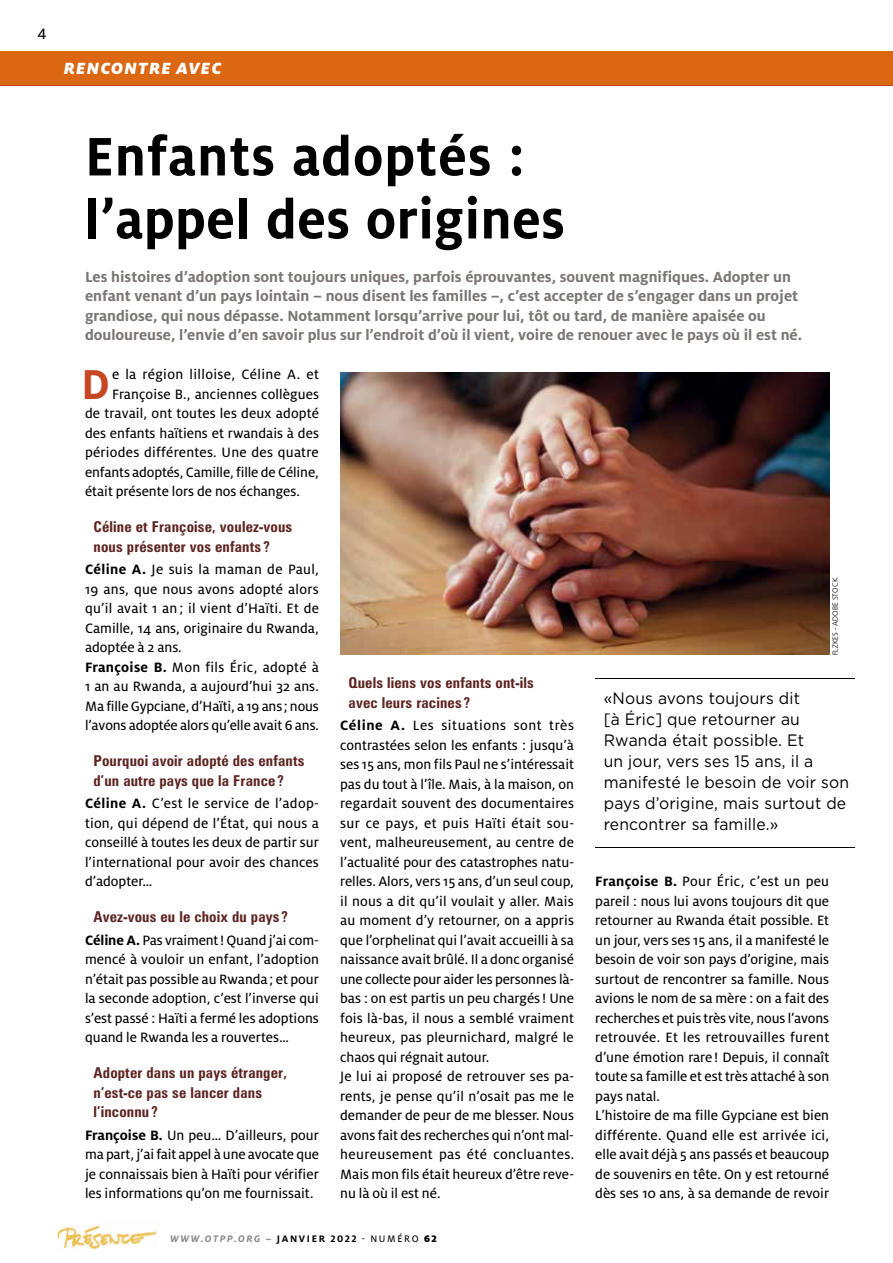
<style>
.page{position:relative;width:893px;height:1263px;background:#fff}
.page>*{position:absolute;margin:0;border:0;box-sizing:border-box;transform-origin:0 0}
.t1{font:700 60px/63px "Milo OT";letter-spacing:.01em;color:#000;scale:.94 1}
.t2{font:700 46.35px "Milo OT";color:#c54623;scale:.95 1}
.t3{font:italic 900 18px "Milo OT";letter-spacing:.07em;color:#fff}
.t4{font:16.5px/21px "Gotham";letter-spacing:.01em;color:#000;scale:.95 1}
.t5{font:16.5px "Milo OT Text";color:#000}
.t6{font:700 16.2px/19.5px "Milo OT";color:#7b7573}
.t7{font:15px/19.5px "Milo OT Text";color:#000}
.t8{font:700 condensed 15px/19.5px "Zurich BT";letter-spacing:.01em;color:#5c2421}
.t9{font:15px "Milo OT Text";letter-spacing:.025em;color:#000}
.t10{font:italic 700 10.5px "Milo OT";letter-spacing:.16em;color:#87888a}
.t11{font:300 7.5px "Frutiger";color:#000}
.s1{font-family:"Milo OT";font-weight:700}
.s2{font-style:normal;color:#000}
.s3{font-family:"Milo OT Text";font-weight:400;font-style:normal;color:#000}
.s4{font-weight:900;font-style:normal;color:#000}
</style>
<div class="page">
<hr style="left:595px;top:678px;width:260px;height:1px;background:#000">
<hr style="left:595px;top:847px;width:260px;height:1px;background:#000">
<img style="left:340px;top:372px;width:489px;height:283px">
<img style="left:57px;top:1225px;width:100px;height:25px">
<div style="left:0;top:51px;width:893px;height:34px;background:#dc6712"></div>
<hr style="left:0;top:85px;width:893px;height:1px;background:#c54623">
<p class="t5" style="left:38px;top:24px;width:11px">4</p>
<p class="t3" style="left:64px;top:58px;width:159px">RENCONTRE AVEC</p>
<h1 class="t1" style="left:85px;top:125px;width:512px">Enfants adoptés : l’appel des origines</h1>
<p class="t6" style="left:85px;top:267px;width:719px">Les histoires d’adoption sont toujours uniques, parfois éprouvantes, souvent magnifiques. Adopter un enfant venant d’un pays lointain – nous disent les familles –, c’est accepter de s’engager dans un projet grandiose, qui nous dépasse. Notamment lorsqu’arrive pour lui, tôt ou tard, de manière apaisée ou douloureuse, l’envie d’en savoir plus sur l’endroit d’où il vient, voire de renouer avec le pays où il est né.</p>
<h2 class="t2" style="left:82px;top:358px;width:31px">D</h2>
<p class="t9" style="left:112px;top:366px;width:208px">e la région lilloise, Céline A. et</p>
<p class="t7" style="left:112px;top:384px;width:208px">Françoise B., anciennes collègues</p>
<p class="t7" style="left:85px;top:404px;width:235px">de travail, ont toutes les deux adopté</p>
<p class="t7" style="left:85px;top:423px;width:235px">des enfants haïtiens et rwandais à des</p>
<p class="t7" style="left:85px;top:443px;width:235px">périodes différentes. Une des quatre</p>
<p class="t7" style="left:85px;top:462px;width:235px">enfants adoptés, Camille, fille de Céline,</p>
<p class="t7" style="left:85px;top:482px;width:216px">était présente lors de nos échanges.</p>
<p class="t8" style="left:94px;top:517px;width:200px">Céline et Françoise, voulez-vous nous présenter vos enfants ?</p>
<p class="t7" style="left:85px;top:560px;width:235px"><span class="s1">Céline A.</span> Je suis la maman de Paul, 19 ans, que nous avons adopté alors qu’il avait 1 an ; il vient d’Haïti. Et de Camille, 14 ans, originaire du Rwanda, adoptée à 2 ans.<br><span class="s1">Françoise B.</span> Mon fils Éric, adopté à 1 an au Rwanda, a aujourd’hui 32 ans.<br>Ma fille Gypciane, d’Haïti, a 19 ans; nous l’avons adoptée alors qu’elle avait 6 ans.</p>
<p class="t8" style="left:94px;top:751px;width:212px">Pourquoi avoir adopté des enfants d’un autre pays que la France ?</p>
<p class="t7" style="left:85px;top:794px;width:235px;text-align:justify"><span class="s1">Céline A.</span> C’est le service de l’adop&shy;tion, qui dépend de l’État, qui nous a conseillé à toutes les deux de partir sur l’international pour avoir des chances d’adopter…</p>
<p class="t8" style="left:94px;top:907px;width:196px">Avez-vous eu le choix du pays ?</p>
<p class="t7" style="left:85px;top:930px;width:236px;text-align:justify"><span class="s1">Céline A.</span> Pas vraiment! Quand j’ai com&shy;mencé à vouloir un enfant, l’adoption n’était pas possible au Rwanda ; et pour la seconde adoption, c’est l’inverse qui s’est passé : Haïti a fermé les adoptions quand le Rwanda les a rouvertes…</p>
<p class="t8" style="left:94px;top:1063px;width:195px">Adopter dans un pays étranger, n’est-ce pas se lancer dans l’inconnu ?</p>
<p class="t7" style="left:85px;top:1125px;width:236px;text-align:justify"><span class="s1">Françoise B.</span> Un peu… D’ailleurs, pour ma part, j’ai fait appel à une avocate que je connaissais bien à Haïti pour vérifier les informations qu’on me fournissait.</p>
<p class="t8" style="left:349px;top:673px;width:187px">Quels liens vos enfants ont-ils avec leurs racines ?</p>
<p class="t7" style="left:340px;top:716px;width:236px"><span class="s1">Céline A.</span> Les situations sont très contrastées selon les enfants : jusqu’à ses 15 ans, mon fils Paul ne s’intéressait pas du tout à l’île. Mais, à la maison, on regardait souvent des documentaires sur ce pays, et puis Haïti était sou&shy;vent, malheureusement, au centre de l’actualité pour des catastrophes natu&shy;relles. Alors, vers 15 ans, d’un seul coup, il nous a dit qu’il voulait y aller. Mais au moment d’y retourner, on a appris que l’orphelinat qui l’avait accueilli à sa naissance avait brûlé. Il a donc organisé une collecte pour aider les personnes là&shy;bas : on est partis un peu chargés ! Une fois là-bas, il nous a semblé vraiment heureux, pas pleurnichard, malgré le chaos qui régnait autour.<br>Je lui ai proposé de retrouver ses pa&shy;rents, je pense qu’il n’osait pas me le demander de peur de me blesser. Nous avons fait des recherches qui n’ont mal&shy;heureusement pas été concluantes.<br>Mais mon fils était heureux d’être reve&shy;nu là où il est né.</p>
<p class="t10" style="left:170px;top:1233px;width:268px">WWW.OTPP.ORG ~ <span class="s2">JANVIER 2022</span> <span class="s3">- NUMÉRO</span> <span class="s4">62</span></p>
<p class="t11" style="left:831px;top:655px;width:79px;rotate:-90deg">FLZKES - ADOBE STOCK</p>
<p class="t4" style="left:604px;top:687px;width:260px">«Nous avons toujours dit<br>[à Éric] que retourner au<br>Rwanda était possible. Et<br>un jour, vers ses 15 ans, il a manifesté le besoin de voir son pays d’origine, mais surtout de rencontrer sa famille.»</p>
<p class="t7" style="left:595px;top:872px;width:236px"><span class="s1">Françoise B.</span> Pour Éric, c’est un peu pareil : nous lui avons toujours dit que retourner au Rwanda était possible. Et un jour, vers ses 15 ans, il a manifesté le besoin de voir son pays d’origine, mais surtout de rencontrer sa famille. Nous avions le nom de sa mère : on a fait des recherches et puis très vite, nous l’avons retrouvée. Et les retrouvailles furent d’une émotion rare ! Depuis, il connaît toute sa famille et est très attaché à son pays natal.<br>L’histoire de ma fille Gypciane est bien différente. Quand elle est arrivée ici, elle avait déjà 5 ans passés et beaucoup de souvenirs en tête. On y est retourné dès ses 10 ans, à sa demande de revoir</p>
</div>
